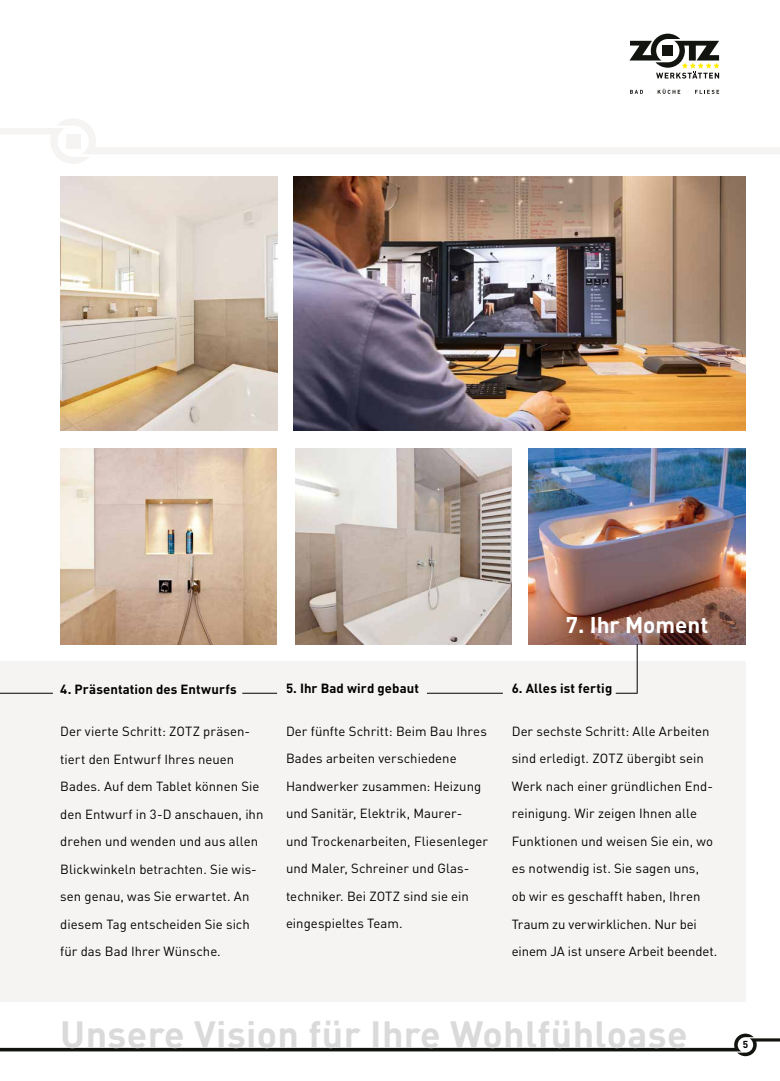
<style>
.page{position:relative;width:780px;height:1081px;background:#fff}
.page>*{position:absolute;margin:0;border:0;box-sizing:border-box;transform-origin:0 0}
.t1{font:700 37.5px "FFDIN";letter-spacing:.01em;color:#dadada}
.t2{font:700 22.5px "FFDIN";color:#fff}
.t3{font:13.12px/27.5px "FFDIN";letter-spacing:.005em;color:#000}
.t4{font:700 13.12px "FFDIN";letter-spacing:.01em;color:#000}
.t5{font:700 10px "FFDIN";color:#000}
</style>
<div class="page">
<img style="left:294px;top:176px;width:451px;height:254px">
<img style="left:60px;top:448px;width:217px;height:196px">
<img style="left:295px;top:448px;width:216px;height:196px">
<img style="left:61px;top:176px;width:216px;height:254px">
<div style="left:0;top:661px;width:745px;height:340px;background:#f5f4f3"></div>
<img style="left:529px;top:448px;width:216px;height:196px">
<svg style="left:0;top:1033px;width:780px;height:23px"></svg>
<svg style="left:629px;top:34px;width:90px;height:45px"></svg>
<svg style="left:630px;top:90px;width:13px;height:4px"></svg>
<svg style="left:657px;top:89px;width:23px;height:5px"></svg>
<svg style="left:695px;top:90px;width:24px;height:4px"></svg>
<div style="left:662px;top:45px;width:11px;height:11px;background:#12150f"></div>
<hr style="left:0;top:693px;width:53px;height:1px;background:#000">
<hr style="left:242px;top:693px;width:35px;height:1px;background:#000">
<hr style="left:427px;top:693px;width:76px;height:1px;background:#000">
<svg style="left:615px;top:693px;width:22px;height:1px"></svg>
<hr style="left:637px;top:644px;width:1px;height:49px;background:#000">
<svg style="left:0;top:119px;width:780px;height:45px"></svg>
<div style="left:66px;top:134px;width:14px;height:14px;background:#f5f4f3"></div>
<p class="t4" style="left:60px;top:678px;width:178px">4. Präsentation des Entwurfs</p>
<p class="t3" style="left:60px;top:716px;width:205px">Der vierte Schritt: ZOTZ präsen&shy;tiert den Entwurf Ihres neuen<br>Bades. Auf dem Tablet können Sie den Entwurf in 3-D anschauen, ihn drehen und wenden und aus allen<br>Blickwinkeln betrachten. Sie wis&shy;sen genau, was Sie erwartet. An diesem Tag entscheiden Sie sich für das Bad Ihrer Wünsche.</p>
<p class="t4" style="left:286px;top:678px;width:134px">5. Ihr Bad wird gebaut</p>
<p class="t3" style="left:286px;top:716px;width:203px">Der fünfte Schritt: Beim Bau Ihres<br>Bades arbeiten verschiedene<br>Handwerker zusammen: Heizung und Sanitär, Elektrik, Maurer-<br>und Trockenarbeiten, Fliesenleger und Maler, Schreiner und Glas&shy;techniker. Bei ZOTZ sind sie ein eingespieltes Team.</p>
<h2 class="t2" style="left:566px;top:607px;width:144px">7. Ihr Moment</h2>
<p class="t4" style="left:511px;top:678px;width:102px">6. Alles ist fertig</p>
<p class="t3" style="left:511px;top:716px;width:207px">Der sechste Schritt: Alle Arbeiten sind erledigt. ZOTZ übergibt sein Werk nach einer gründlichen End&shy;reinigung. Wir zeigen Ihnen alle Funktionen und weisen Sie ein, wo es notwendig ist. Sie sagen uns,<br>ob wir es geschafft haben, Ihren Traum zu verwirklichen. Nur bei einem JA ist unsere Arbeit beendet.</p>
<h1 class="t1" style="left:60px;top:1005px;width:629px">Unsere Vision für Ihre Wohlfühloase</h1>
<p class="t5" style="left:742px;top:1037px;width:7px">5</p>
</div>
